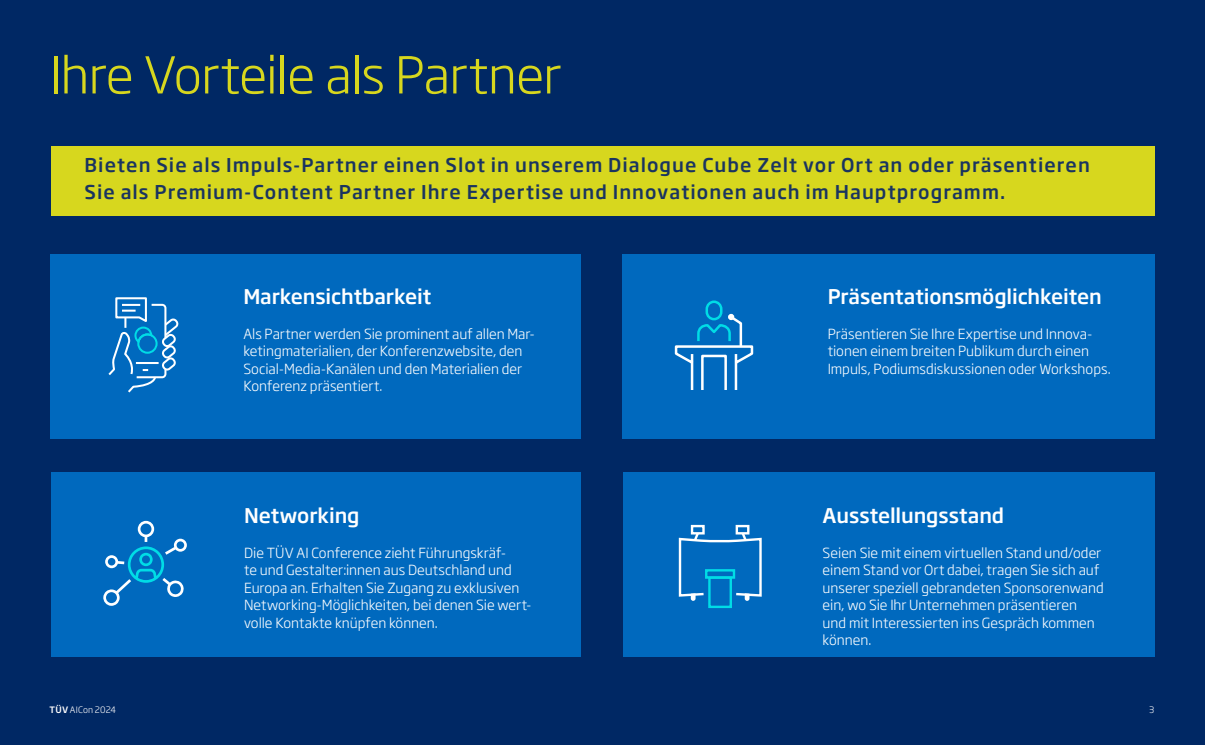
<style>
.page{position:relative;width:1205px;height:745px;background:#fff}
.page>*{position:absolute;margin:0;border:0;box-sizing:border-box;transform-origin:0 0}
.Headline{font:300 50px "Soho Gothic Pro";letter-spacing:-.02em;color:#d7d71e}
.t1{font:500 20px "Soho Gothic Pro";letter-spacing:-.005em;color:#fff}
.t2{font:500 18.75px/26.2px "Soho Gothic Pro";letter-spacing:.055em;color:#1a3460}
.t3{font:300 13.75px/17.5px "Soho Gothic Pro";color:#fff}
.t4{font:300 8.75px "Soho Gothic Pro";letter-spacing:.015em;color:#fff}
.s1{font-weight:500}
</style>
<div class="page">
<div style="left:0;top:0;width:1205px;height:744px;background:#002864"></div>
<div style="left:622px;top:254px;width:532px;height:184px;background:#0069be"></div>
<div style="left:50px;top:254px;width:530px;height:184px;background:#0069be"></div>
<div style="left:623px;top:472px;width:531px;height:184px;background:#0069be"></div>
<div style="left:51px;top:472px;width:530px;height:184px;background:#0069be"></div>
<div style="left:691px;top:524px;width:14px;height:10px;border:2px solid #fff"></div>
<div style="left:735px;top:524px;width:14px;height:10px;border:2px solid #fff"></div>
<div style="left:708px;top:576px;width:24px;height:31px;border:2px solid #00dce6"></div>
<svg style="left:677px;top:530px;width:86px;height:71px;background:#1e80c7"></svg>
<svg style="left:106px;top:296px;width:75px;height:98px;background:#2380c7"></svg>
<svg style="left:103px;top:520px;width:84px;height:85px;background:#167dc6"></svg>
<svg style="left:673px;top:313px;width:81px;height:78px;background:#207fc7"></svg>
<div style="left:728px;top:313px;width:6px;height:7px;border:2px solid #fff;border-radius:50%"></div>
<div style="left:705px;top:300px;width:17px;height:20px;border:2px solid #00dce6;border-radius:7px"></div>
<div style="left:51px;top:146px;width:1103px;height:70px;background:#d7d71e"></div>
<p class="Headline" style="left:50px;top:36px;width:513px">Ihre Vorteile als Partner</p>
<p class="t2" style="left:85px;top:151px;width:1007px">Bieten Sie als Impuls-Partner einen Slot in unserem Dialogue Cube Zelt vor Ort an oder präsentieren<br>Sie als Premium-Content Partner Ihre Expertise und Innovationen auch im Hauptprogramm.</p>
<p class="t1" style="left:243px;top:280px;width:190px">Markensichtbarkeit</p>
<p class="t3" style="left:243px;top:324px;width:293px">Als Partner werden Sie prominent auf allen Mar&shy;ketingmaterialien, der Konferenzwebsite, den Social-Media-Kanälen und den Materialien der Konferenz präsentiert.</p>
<p class="t1" style="left:244px;top:499px;width:117px">Networking</p>
<p class="t3" style="left:244px;top:542px;width:289px">Die TÜV AI Conference zieht Führungskräf-<br>te und Gestalter:innen aus Deutschland und Europa an. Erhalten Sie Zugang zu exklusiven Networking-Möglichkeiten, bei denen Sie wert&shy;volle Kontakte knüpfen können.</p>
<p class="t1" style="left:827px;top:280px;width:276px">Präsentationsmöglichkeiten</p>
<p class="t3" style="left:827px;top:324px;width:284px">Präsentieren Sie Ihre Expertise und Innova&shy;tionen einem breiten Publikum durch einen<br>Impuls, Podiumsdiskussionen oder Workshops.</p>
<p class="t1" style="left:822px;top:499px;width:183px">Ausstellungsstand</p>
<p class="t3" style="left:822px;top:542px;width:283px">Seien Sie mit einem virtuellen Stand und/oder einem Stand vor Ort dabei, tragen Sie sich auf unserer speziell gebrandeten Sponsorenwand ein, wo Sie Ihr Unternehmen präsentieren und mit Interessierten ins Gespräch kommen können.</p>
<p class="t4" style="left:50px;top:702px;width:68px"><span class="s1">TÜV</span> AICon 2024</p>
<p class="t4" style="left:1149px;top:702px;width:7px">3</p>
</div>
